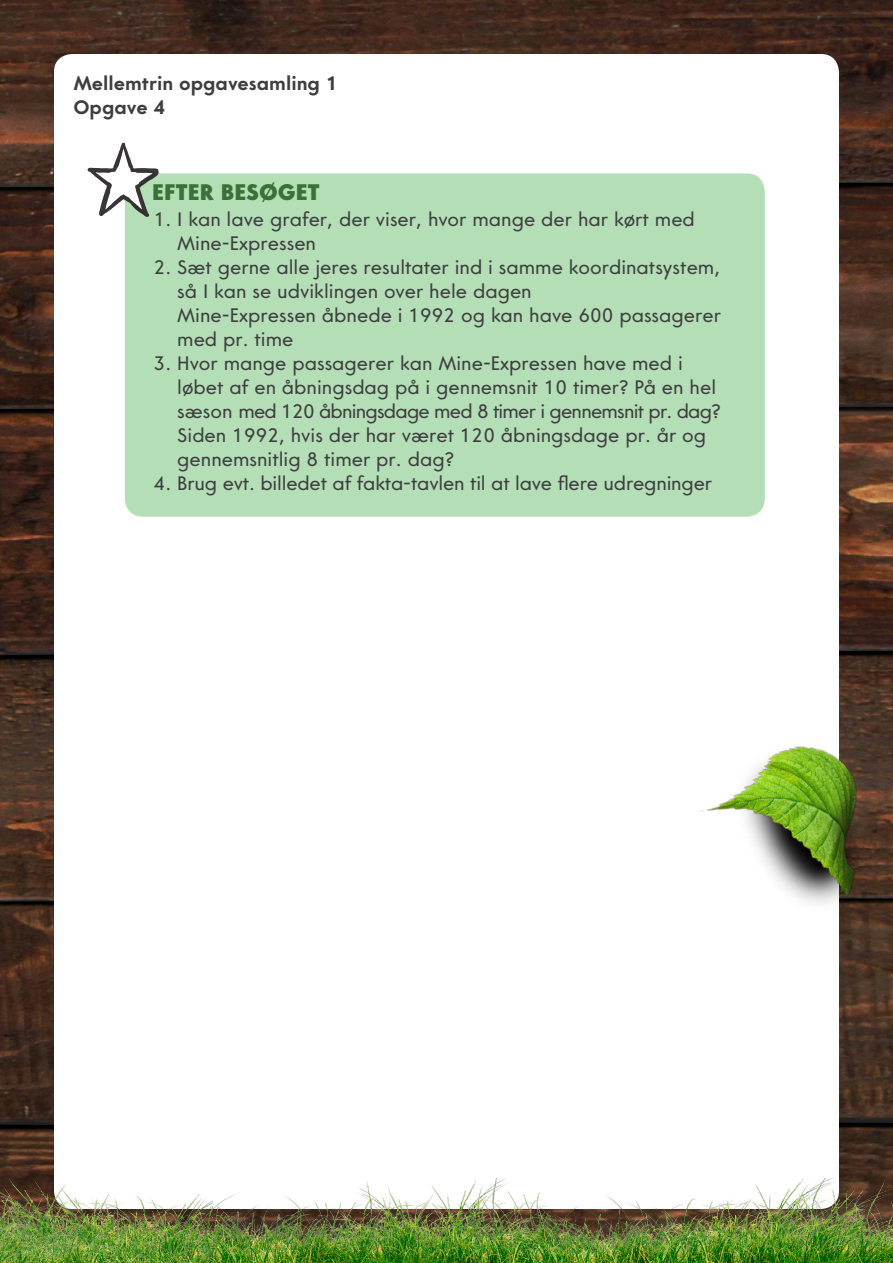
<style>
.page{position:relative;width:893px;height:1263px;background:#fff}
.page>*{position:absolute;margin:0;border:0;box-sizing:border-box;transform-origin:0 0}
.t1{font:800 22.5px "Core Sans G85";color:#3a7136}
.t2{font:19.5px/24px "Core Sans G45";color:#3e3e3f}
.t3{font:700 19.5px/24px "Core Sans G65";color:#3e3e3f}
</style>
<div class="page">
<img style="left:0;top:48px;width:893px;height:1131px">
<img style="left:0;top:0;width:893px;height:48px">
<div style="left:54px;top:54px;width:785px;height:1155px;background:#fff;border-radius:18px"></div>
<img style="left:0;top:1179px;width:893px;height:84px">
<img style="left:0;top:1194px;width:213px;height:69px">
<div style="left:125px;top:173px;width:640px;height:344px;background:#b3deb6;border-radius:18px"></div>
<img style="left:700px;top:711px;width:193px;height:238px">
<svg style="left:88px;top:143px;width:71px;height:74px"></svg>
<p class="t3" style="left:73px;top:72px;width:266px">Mellemtrin opgavesamling 1<br>Opgave 4</p>
<p class="t1" style="left:152px;top:178px;width:170px">EFTER BESØGET</p>
<p class="t2" style="left:177px;top:207px;width:519px;text-indent:-23px">1. I kan lave grafer, der viser, hvor mange der har kørt med<br>Mine-Expressen</p>
<p class="t2" style="left:177px;top:255px;width:545px;text-indent:-23px">2. Sæt gerne alle jeres resultater ind i samme koordinatsystem, så I kan se udviklingen over hele dagen<br>Mine-Expressen åbnede i 1992 og kan have 600 passagerer med pr. time</p>
<p class="t2" style="left:177px;top:351px;width:545px;text-indent:-23px">3. Hvor mange passagerer kan Mine-Expressen have med i løbet af en åbningsdag på i gennemsnit 10 timer? På en hel sæson med 120 åbningsdage med 8 timer i gennemsnit pr. dag?<br>Siden 1992, hvis der har været 120 åbningsdage pr. år og gennemsnitlig 8 timer pr. dag?</p>
<p class="t2" style="left:154px;top:471px;width:560px">4. Brug evt. billedet af fakta-tavlen til at lave flere udregninger</p>
</div>
